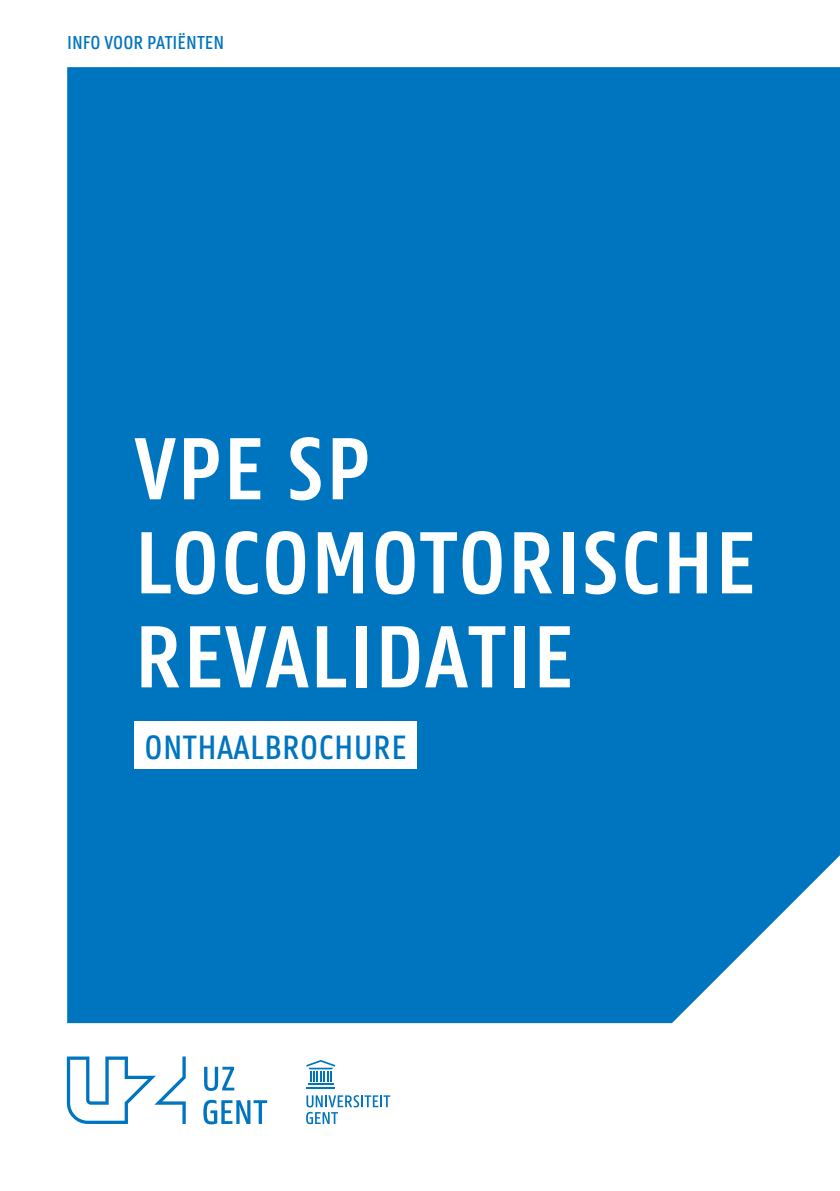
<style>
.page{position:relative;width:840px;height:1191px;background:#fff}
.page>*{position:absolute;margin:0;border:0;box-sizing:border-box;transform-origin:0 0}
.t1{font:600 94px/94px "U Gent Panno Text";letter-spacing:.01em;color:#fff}
.t2{font:500 36px "U Gent Panno Text";letter-spacing:.01em;color:#0075bf}
.t3{font:500 20px "U Gent Panno Text";color:#0075bf}
</style>
<div class="page">
<svg style="left:306px;top:1060px;width:29px;height:28px"></svg>
<svg style="left:306px;top:1095px;width:84px;height:29px"></svg>
<svg style="left:67px;top:1056px;width:119px;height:68px"></svg>
<svg style="left:204px;top:1066px;width:30px;height:25px"></svg>
<svg style="left:203px;top:1099px;width:64px;height:25px"></svg>
<div style="left:67px;top:67px;width:772px;height:956px;background:#0075bf"></div>
<hr style="left:0;top:687px;width:1px;height:336px;background:#0075bf">
<div style="left:134px;top:721px;width:282px;height:48px;background:#fff"></div>
<p class="t3" style="left:67px;top:31px;width:159px">INFO VOOR PATIËNTEN</p>
<p class="t1" style="left:134px;top:420px;width:624px">VPE SP<br>LOCOMOTORISCHE<br>REVALIDATIE</p>
<p class="t2" style="left:144px;top:725px;width:264px">ONTHAALBROCHURE</p>
</div>
